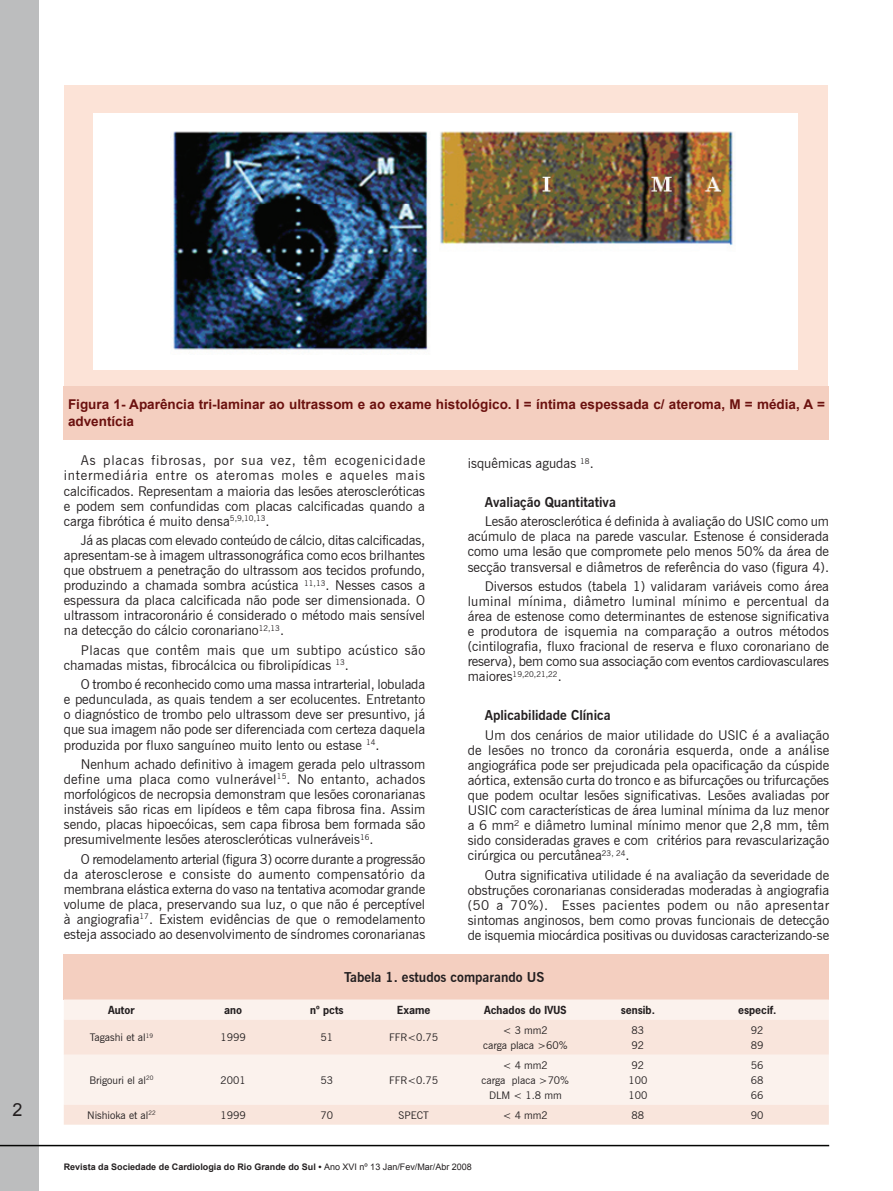
<style>
.page{position:relative;width:893px;height:1191px;background:#fff}
.page>*{position:absolute;margin:0;border:0;box-sizing:border-box;transform-origin:0 0}
.t1{font:13.5px/15px "News Gothic BT";color:#231f20;text-align:justify}
.t2{font:700 13.5px/16.2px "Arial";color:#6b110f}
.t3{font:700 13.5px "News Gothic BT";color:#231f20}
.t4{font:10.5px/15px "News Gothic BT";color:#231f20;text-align:center}
.t5{font:700 10.5px "News Gothic Std";color:#231f20}
.t6{font:700 9px "Arial";color:#231f20}
.t7{font:7.8px "News Gothic BT";color:#231f20}
.s1{font-size:13.5px}
.s2{font-weight:400}
</style>
<div class="page">
<div style="left:1px;top:0;width:38px;height:1191px;background:#bcbdbe"></div>
<hr style="left:0;top:1144px;width:829px;height:2px;background:#040503">
<div style="left:64px;top:954px;width:765px;height:45px;background:#f4cfc0"></div>
<div style="left:64px;top:999px;width:765px;height:20px;background:#fbf2ed"></div>
<svg style="left:64px;top:1019px;width:765px;height:105px;background:#f9ebe4"></svg>
<div style="left:64px;top:85px;width:764px;height:302px;background:#fce3d7"></div>
<div style="left:94px;top:113px;width:704px;height:256px;background:#fff"></div>
<div style="left:64px;top:385px;width:765px;height:54px;background:#f4cfc0"></div>
<img style="left:170px;top:131px;width:563px;height:221px">
<p class="t2" style="left:68px;top:397px;width:758px">Figura 1- Aparência tri-laminar ao ultrassom e ao exame histológico. I = íntima espessada c/ ateroma, M = média, A = adventícia</p>
<p class="t1" style="left:64px;top:453px;width:363px;text-indent:17px">As placas fibrosas, por sua vez, têm ecogenicidade intermediária entre os ateromas moles e aqueles mais calcificados. Representam a maioria das lesões ateroscleróticas e podem sem confundidas com placas calcificadas quando a carga fibrótica é muito densa<sup>5,9,10,13</sup>.</p>
<p class="t1" style="left:64px;top:532px;width:363px;text-indent:17px">Já as placas com elevado conteúdo de cálcio, ditas calcificadas, apresentam-se à imagem ultrassonográfica como ecos brilhantes que obstruem a penetração do ultrassom aos tecidos profundo, produzindo a chamada sombra acústica <sup>11,13</sup>. Nesses casos a espessura da placa calcificada não pode ser dimensionada. O ultrassom intracoronário é considerado o método mais sensível na detecção do cálcio coronariano<sup>12,13</sup>.</p>
<p class="t1" style="left:64px;top:642px;width:363px;text-indent:17px">Placas que contêm mais que um subtipo acústico são chamadas mistas, fibrocálcica ou fibrolipídicas <sup>13</sup>.</p>
<p class="t1" style="left:64px;top:677px;width:363px;text-indent:17px">O trombo é reconhecido como uma massa intrarterial, lobulada e pedunculada, as quais tendem a ser ecolucentes. Entretanto o diagnóstico de trombo pelo ultrassom deve ser presuntivo, já que sua imagem não pode ser diferenciada com certeza daquela produzida por fluxo sanguíneo muito lento ou estase <sup>14</sup>.</p>
<p class="t1" style="left:64px;top:756px;width:363px;text-indent:17px">Nenhum achado definitivo à imagem gerada pelo ultrassom define uma placa como vulnerável<sup>15</sup>. No entanto, achados morfológicos de necropsia demonstram que lesões coronarianas instáveis são ricas em lipídeos e têm capa fibrosa fina. Assim sendo, placas hipoecóicas, sem capa fibrosa bem formada são presumivelmente lesões ateroscleróticas vulneráveis<sup>16</sup>.</p>
<p class="t1" style="left:64px;top:851px;width:363px;text-indent:17px">O remodelamento arterial (figura 3) ocorre durante a progressão da aterosclerose e consiste do aumento compensatório da membrana elástica externa do vaso na tentativa acomodar grande volume de placa, preservando sua luz, o que não é perceptível à angiografia<sup>17</sup>. Existem evidências de que o remodelamento esteja associado ao desenvolvimento de síndromes coronarianas</p>
<p class="t1" style="left:468px;top:456px;width:127px">isquêmicas agudas <sup>18</sup>.</p>
<p class="t3" style="left:485px;top:494px;width:133px">Avaliação Quantitativa</p>
<p class="t1" style="left:468px;top:514px;width:363px;text-indent:17px">Lesão aterosclerótica é definida à avaliação do USIC como um acúmulo de placa na parede vascular. Estenose é considerada como uma lesão que compromete pelo menos 50% da área de secção transversal e diâmetros de referência do vaso (figura 4).</p>
<p class="t1" style="left:468px;top:578px;width:363px;text-indent:17px">Diversos estudos (tabela 1) validaram variáveis como área luminal mínima, diâmetro luminal mínimo e percentual da área de estenose como determinantes de estenose significativa e produtora de isquemia na comparação a outros métodos (cintilografia, fluxo fracional de reserva e fluxo coronariano de reserva), bem como sua associação com eventos cardiovasculares</p>
<p class="t7" style="left:468px;top:669px;width:95px"><span class="s1">maiores</span>19,20,21,22<span class="s1">.</span></p>
<p class="t3" style="left:485px;top:707px;width:127px">Aplicabilidade Clínica</p>
<p class="t1" style="left:468px;top:727px;width:363px;text-indent:17px">Um dos cenários de maior utilidade do USIC é a avaliação de lesões no tronco da coronária esquerda, onde a análise angiográfica pode ser prejudicada pela opacificação da cúspide aórtica, extensão curta do tronco e as bifurcações ou trifurcações que podem ocultar lesões significativas. Lesões avaliadas por USIC com características de área luminal mínima da luz menor a 6 mm² e diâmetro luminal mínimo menor que 2,8 mm, têm sido consideradas graves e com critérios para revascularização cirúrgica ou percutânea<sup>23,</sup> <sup>24</sup>.</p>
<p class="t1" style="left:468px;top:867px;width:363px;text-indent:17px">Outra significativa utilidade é na avaliação da severidade de obstruções coronarianas consideradas moderadas à angiografia (50 a 70%). Esses pacientes podem ou não apresentar sintomas anginosos, bem como provas funcionais de detecção de isquemia miocárdica positivas ou duvidosas caracterizando-se</p>
<p class="t3" style="left:344px;top:969px;width:202px">Tabela 1. estudos comparando US</p>
<p class="t5" style="left:108px;top:1002px;width:28px">Autor</p>
<p class="t5" style="left:224px;top:1002px;width:19px">ano</p>
<p class="t5" style="left:310px;top:1002px;width:35px">nº pcts</p>
<p class="t5" style="left:397px;top:1002px;width:35px">Exame</p>
<p class="t5" style="left:484px;top:1002px;width:84px">Achados do IVUS</p>
<p class="t5" style="left:621px;top:1002px;width:36px">sensib.</p>
<p class="t5" style="left:738px;top:1002px;width:40px">especif.</p>
<p class="t4" style="left:90px;top:1030px;width:65px">Tagashi et al<sup>19</sup></p>
<p class="t4" style="left:221px;top:1030px;width:27px">1999</p>
<p class="t4" style="left:321px;top:1030px;width:14px">51</p>
<p class="t4" style="left:389px;top:1030px;width:51px">FFR&lt;0.75</p>
<p class="t4" style="left:483px;top:1022px;width:86px">&lt; 3 mm2<br>carga placa &gt;60%</p>
<p class="t4" style="left:631px;top:1022px;width:14px;text-align:left">83<br>92</p>
<p class="t4" style="left:751px;top:1022px;width:14px;text-align:left">92<br>89</p>
<p class="t4" style="left:89px;top:1072px;width:66px">Brigouri el al<sup>20</sup></p>
<p class="t4" style="left:221px;top:1072px;width:27px">2001</p>
<p class="t4" style="left:321px;top:1072px;width:14px">53</p>
<p class="t4" style="left:389px;top:1072px;width:51px">FFR&lt;0.75</p>
<p class="t4" style="left:482px;top:1057px;width:89px">&lt; 4 mm2<br>carga placa &gt;70%<br>DLM &lt; 1.8 mm</p>
<p class="t4" style="left:628px;top:1057px;width:20px">92<br>100<br>100</p>
<p class="t4" style="left:751px;top:1057px;width:14px;text-align:justify">56<br>68<br>66</p>
<p class="t4" style="left:87px;top:1107px;width:70px">Nishioka et al<sup>22</sup></p>
<p class="t4" style="left:221px;top:1107px;width:27px">1999</p>
<p class="t4" style="left:321px;top:1107px;width:14px">70</p>
<p class="t4" style="left:399px;top:1107px;width:32px">SPECT</p>
<p class="t4" style="left:503px;top:1107px;width:47px">&lt; 4 mm2</p>
<p class="t4" style="left:631px;top:1107px;width:14px">88</p>
<p class="t4" style="left:751px;top:1107px;width:14px">90</p>
<p class="t6" style="left:64px;top:1161px;width:410px">Revista da Sociedade de Cardiologia do Rio Grande do Sul • <span class="s2">Ano XVI nº 13 Jan/Fev/Mar/Abr 2008</span></p>
</div>
